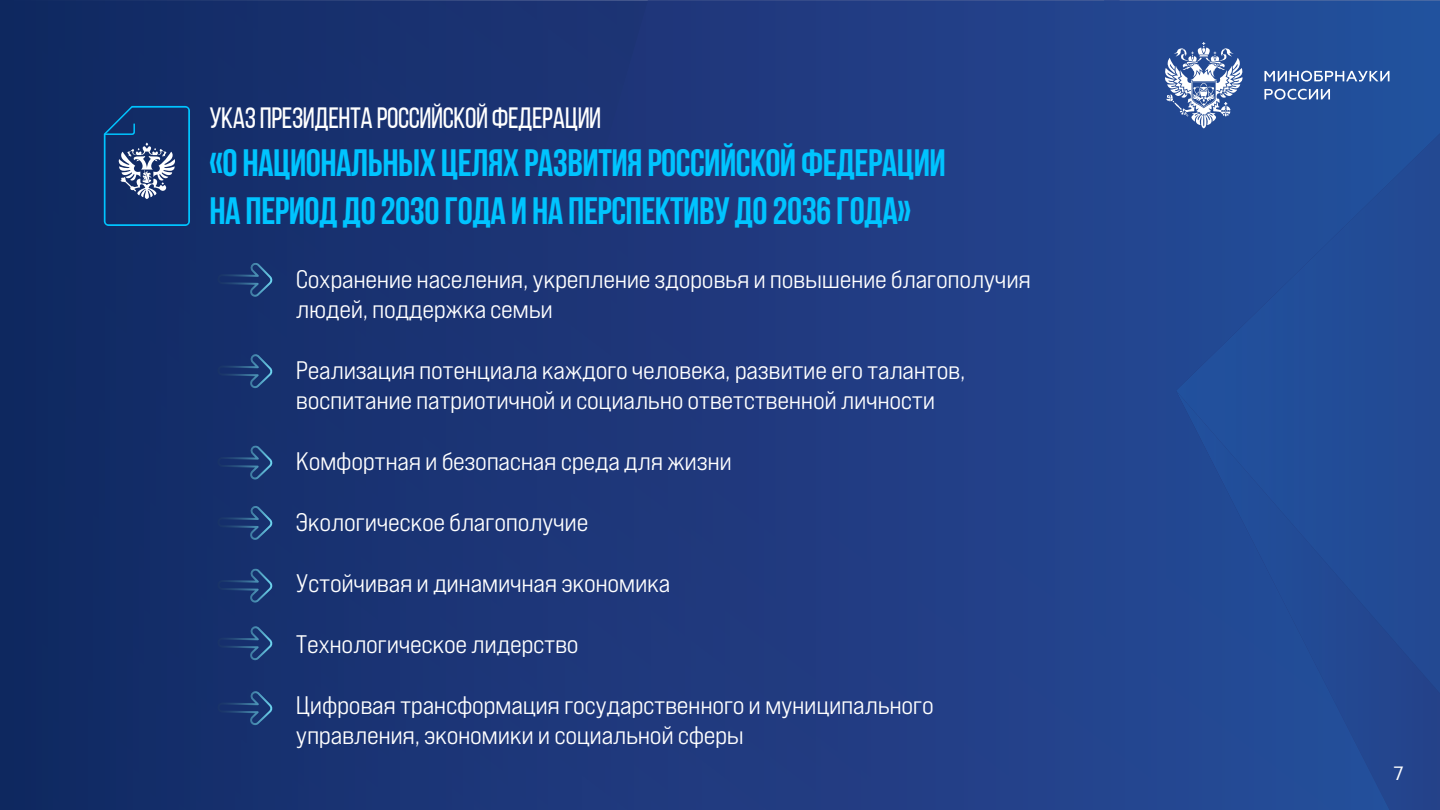
<style>
.page{position:relative;width:1440px;height:810px;background:#fff}
.page>*{position:absolute;margin:0;border:0;box-sizing:border-box;transform-origin:0 0}
.t1{font:700 38.17px/48px "Bebas Neue";letter-spacing:-.015em;color:#00c4ff}
.t2{font:29.33px "Bebas Neue";letter-spacing:-.015em;color:#fff}
.t3{font:500 expanded 25.35px/30.5px "Bebas Neue Pro";letter-spacing:-.015em;color:#fff}
.t4{font:18.83px "Graphik LCG";color:#fff}
</style>
<div class="page">
<div style="left:0;top:0;width:1440px;height:810px;background:linear-gradient(to right,#132861,#274d9b)"></div>
<svg style="left:1264px;top:71px;width:125px;height:11px"></svg>
<svg style="left:1264px;top:89px;width:66px;height:11px"></svg>
<div style="left:1030px;top:0;width:214px;height:261px;background:#234690"></div>
<svg style="left:103px;top:105px;width:88px;height:122px;background:#284a7f"></svg>
<svg style="left:210px;top:246px;width:661px;height:1px"></svg>
<svg style="left:217px;top:263px;width:56px;height:34px;background:#1c3a74"></svg>
<svg style="left:217px;top:354px;width:56px;height:35px;background:#1b3b74"></svg>
<svg style="left:217px;top:446px;width:56px;height:34px;background:#1c3b75"></svg>
<svg style="left:217px;top:506px;width:56px;height:34px;background:#1c3b75"></svg>
<svg style="left:217px;top:569px;width:56px;height:34px;background:#1c3b75"></svg>
<svg style="left:217px;top:626px;width:56px;height:35px;background:#1c3b75"></svg>
<svg style="left:217px;top:691px;width:56px;height:35px;background:#1c3b76"></svg>
<p class="t2" style="left:209px;top:102px;width:393px">УКАЗ ПРЕЗИДЕНТА РОССИЙСКОЙ ФЕДЕРАЦИИ</p>
<h1 class="t1" style="left:209px;top:138px;width:738px">«О НАЦИОНАЛЬНЫХ ЦЕЛЯХ РАЗВИТИЯ РОССИЙСКОЙ ФЕДЕРАЦИИ<br>НА ПЕРИОД ДО 2030 ГОДА И НА ПЕРСПЕКТИВУ ДО 2036 ГОДА»</h1>
<p class="t3" style="left:296px;top:263px;width:737px">Сохранение населения, укрепление здоровья и повышение благополучия людей, поддержка семьи</p>
<p class="t3" style="left:296px;top:355px;width:671px">Реализация потенциала каждого человека, развитие его талантов, воспитание патриотичной и социально ответственной личности</p>
<p class="t3" style="left:296px;top:446px;width:437px">Комфортная и безопасная среда для жизни</p>
<p class="t3" style="left:296px;top:507px;width:294px">Экологическое благополучие</p>
<p class="t3" style="left:296px;top:568px;width:376px">Устойчивая и динамичная экономика</p>
<p class="t3" style="left:296px;top:629px;width:284px">Технологическое лидерство</p>
<p class="t3" style="left:296px;top:689px;width:639px">Цифровая трансформация государственного и муниципального управления, экономики и социальной сферы</p>
<p class="t4" style="left:1393px;top:759px;width:12px">7</p>
</div>
